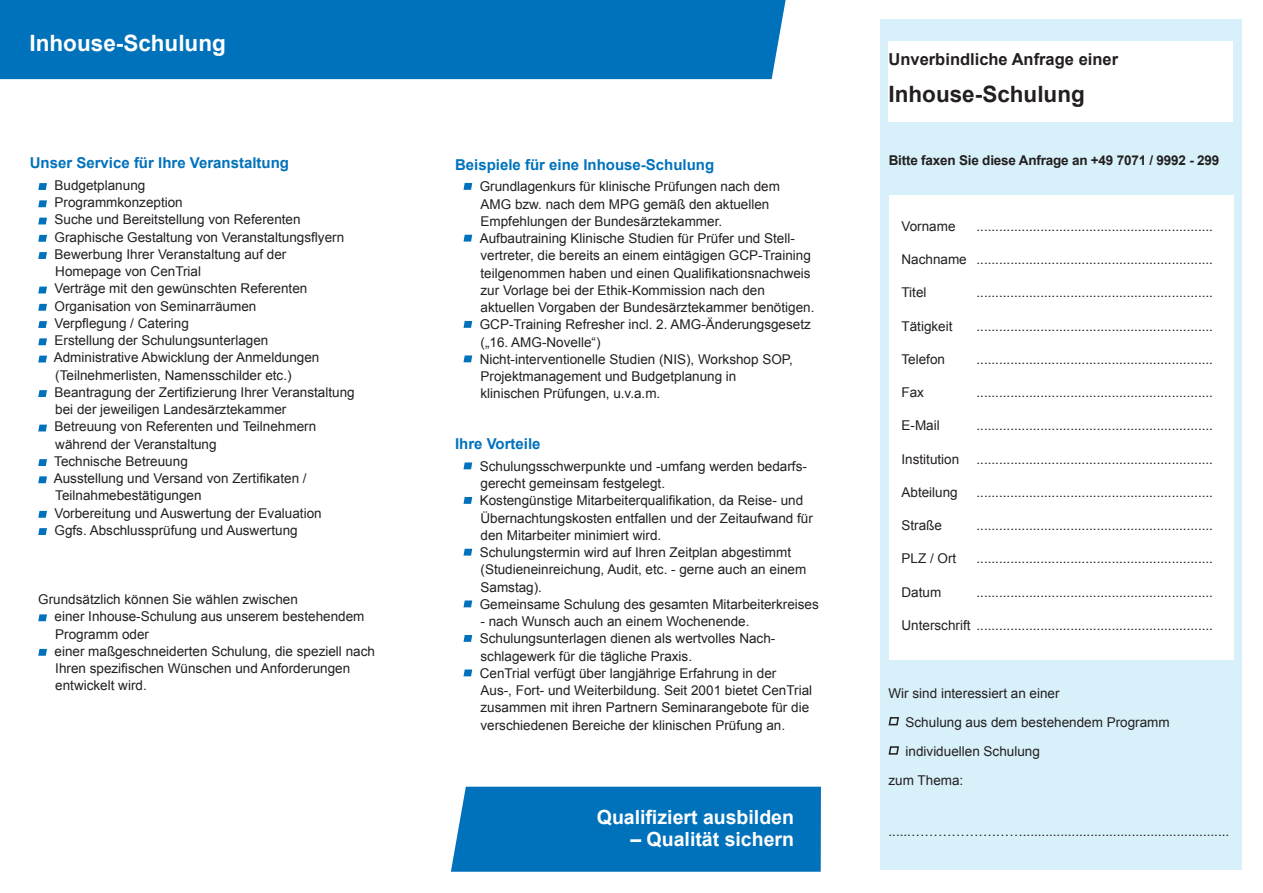
<style>
.page{position:relative;width:1263px;height:893px;background:#fff}
.page>*{position:absolute;margin:0;border:0;box-sizing:border-box;transform-origin:0 0}
.t1{font:700 22.5px "Arial";color:#fff}
.Anmeldeformular__tit{font:700 22.5px "Arial";color:#231f20}
.t2{font:700 19.5px "Arial";color:#fff}
.t3{font:700 18px "Arial";color:#fff}
.Überschrift_normal{font:700 16.5px "Arial";color:#231f20}
.Überschrift_normal-2{font:700 15px "Arial";color:#0072bc}
.Aufzählung{font:13.5px/17.2px "Arial";color:#231f20}
.Anmeldeformular__dat{font:13.5px "Arial";color:#231f20}
.Anmeldeformular__zus{font:13.5px "Arial";color:#231f20}
.Text_fett__schwarz{font:700 13.5px "Arial";letter-spacing:-.015em;color:#231f20}
.Text_normal__9pt{font:13.5px "Arial";color:#231f20}
</style>
<div class="page">
<div style="left:451px;top:787px;width:370px;height:85px;background:#0072bc"></div>
<svg style="left:38px;top:183px;width:9px;height:7px"></svg>
<svg style="left:38px;top:200px;width:9px;height:7px"></svg>
<svg style="left:38px;top:218px;width:9px;height:6px"></svg>
<svg style="left:38px;top:235px;width:9px;height:7px"></svg>
<svg style="left:38px;top:252px;width:9px;height:7px"></svg>
<svg style="left:38px;top:287px;width:9px;height:6px"></svg>
<svg style="left:38px;top:304px;width:9px;height:7px"></svg>
<svg style="left:38px;top:321px;width:9px;height:7px"></svg>
<svg style="left:38px;top:338px;width:9px;height:7px"></svg>
<svg style="left:38px;top:356px;width:9px;height:6px"></svg>
<svg style="left:38px;top:390px;width:9px;height:7px"></svg>
<svg style="left:38px;top:425px;width:9px;height:6px"></svg>
<svg style="left:38px;top:459px;width:9px;height:7px"></svg>
<svg style="left:38px;top:476px;width:9px;height:7px"></svg>
<svg style="left:38px;top:511px;width:9px;height:7px"></svg>
<svg style="left:38px;top:528px;width:9px;height:7px"></svg>
<svg style="left:38px;top:614px;width:9px;height:7px"></svg>
<svg style="left:38px;top:649px;width:9px;height:7px"></svg>
<svg style="left:463px;top:183px;width:9px;height:7px"></svg>
<svg style="left:463px;top:235px;width:9px;height:7px"></svg>
<svg style="left:463px;top:321px;width:9px;height:7px"></svg>
<svg style="left:463px;top:355px;width:9px;height:7px"></svg>
<svg style="left:463px;top:462px;width:9px;height:7px"></svg>
<svg style="left:463px;top:497px;width:9px;height:7px"></svg>
<svg style="left:463px;top:549px;width:9px;height:7px"></svg>
<svg style="left:463px;top:600px;width:9px;height:7px"></svg>
<svg style="left:463px;top:635px;width:9px;height:7px"></svg>
<svg style="left:463px;top:669px;width:9px;height:7px"></svg>
<div style="left:0;top:0;width:786px;height:79px;background:#0072bc"></div>
<div style="left:880px;top:20px;width:362px;height:850px;background:#d7f0f9"></div>
<svg style="left:888px;top:717px;width:11px;height:9px"></svg>
<svg style="left:888px;top:746px;width:11px;height:9px"></svg>
<div style="left:888px;top:41px;width:345px;height:81px;background:#fff"></div>
<div style="left:889px;top:196px;width:344px;height:464px;background:#fff"></div>
<p class="t1" style="left:30px;top:28px;width:198px">Inhouse-Schulung</p>
<p class="t3" style="left:30px;top:41px;width:291px">Durchführung Ihrer Veranstaltung</p>
<p class="Überschrift_normal-2" style="left:30px;top:153px;width:261px">Unser Service für Ihre Veranstaltung</p>
<p class="Aufzählung" style="left:55px;top:177px;width:92px">Budgetplanung</p>
<p class="Aufzählung" style="left:55px;top:194px;width:130px">Programmkonzeption</p>
<p class="Aufzählung" style="left:55px;top:211px;width:248px">Suche und Bereitstellung von Referenten</p>
<p class="Aufzählung" style="left:55px;top:228px;width:291px">Graphische Gestaltung von Veranstaltungsflyern</p>
<p class="Aufzählung" style="left:55px;top:246px;width:233px">Bewerbung Ihrer Veranstaltung auf der<br>Homepage von CenTrial</p>
<p class="Aufzählung" style="left:55px;top:280px;width:254px">Verträge mit den gewünschten Referenten</p>
<p class="Aufzählung" style="left:55px;top:297px;width:203px">Organisation von Seminarräumen</p>
<p class="Aufzählung" style="left:55px;top:315px;width:136px">Verpflegung / Catering</p>
<p class="Aufzählung" style="left:55px;top:332px;width:215px">Erstellung der Schulungsunterlagen</p>
<p class="Aufzählung" style="left:54px;top:349px;width:267px">Administrative Abwicklung der Anmeldungen (Teilnehmerlisten, Namensschilder etc.)</p>
<p class="Aufzählung" style="left:55px;top:384px;width:302px">Beantragung der Zertifizierung Ihrer Veranstaltung bei der jeweiligen Landesärztekammer</p>
<p class="Aufzählung" style="left:55px;top:418px;width:263px">Betreuung von Referenten und Teilnehmern während der Veranstaltung</p>
<p class="Aufzählung" style="left:54px;top:453px;width:135px">Technische Betreuung</p>
<p class="Aufzählung" style="left:54px;top:470px;width:254px">Ausstellung und Versand von Zertifikaten /<br>Teilnahmebestätigungen</p>
<p class="Aufzählung" style="left:55px;top:504px;width:269px">Vorbereitung und Auswertung der Evaluation</p>
<p class="Aufzählung" style="left:55px;top:522px;width:245px">Ggfs. Abschlussprüfung und Auswertung</p>
<p class="Aufzählung" style="left:38px;top:591px;width:261px">Grundsätzlich können Sie wählen zwischen</p>
<p class="Aufzählung" style="left:55px;top:608px;width:311px">einer Inhouse-Schulung aus unserem bestehendem<br>Programm oder</p>
<p class="Aufzählung" style="left:55px;top:642px;width:322px">einer maßgeschneiderten Schulung, die speziell nach<br>Ihren spezifischen Wünschen und Anforderungen entwickelt wird.</p>
<p class="Überschrift_normal-2" style="left:455px;top:155px;width:261px">Beispiele für eine Inhouse-Schulung</p>
<p class="Aufzählung" style="left:480px;top:178px;width:302px">Grundlagenkurs für klinische Prüfungen nach dem<br>AMG bzw. nach dem MPG gemäß den aktuellen<br>Empfehlungen der Bundesärztekammer.</p>
<p class="Aufzählung" style="left:480px;top:230px;width:336px">Aufbautraining Klinische Studien für Prüfer und Stell&shy;vertreter, die bereits an einem eintägigen GCP-Training teilgenommen haben und einen Qualifikationsnachweis zur Vorlage bei der Ethik-Kommission nach den aktuellen Vorgaben der Bundesärztekammer benötigen.</p>
<p class="Aufzählung" style="left:480px;top:316px;width:333px">GCP-Training Refresher incl. 2. AMG-Änderungsgesetz („16. AMG-Novelle“)</p>
<p class="Aufzählung" style="left:480px;top:351px;width:315px">Nicht-interventionelle Studien (NIS), Workshop SOP,<br>Projektmanagement und Budgetplanung in klinischen Prüfungen, u.v.a.m.</p>
<p class="Überschrift_normal-2" style="left:455px;top:434px;width:87px">Ihre Vorteile</p>
<p class="Aufzählung" style="left:480px;top:458px;width:329px">Schulungsschwerpunkte und -umfang werden bedarfs&shy;gerecht gemeinsam festgelegt.</p>
<p class="Aufzählung" style="left:480px;top:492px;width:335px">Kostengünstige Mitarbeiterqualifikation, da Reise- und<br>Übernachtungskosten entfallen und der Zeitaufwand für den Mitarbeiter minimiert wird.</p>
<p class="Aufzählung" style="left:480px;top:544px;width:328px">Schulungstermin wird auf Ihren Zeitplan abgestimmt (Studieneinreichung, Audit, etc. - gerne auch an einem<br>Samstag).</p>
<p class="Aufzählung" style="left:480px;top:596px;width:341px">Gemeinsame Schulung des gesamten Mitarbeiterkreises</p>
<p class="Aufzählung" style="left:480px;top:613px;width:270px">- nach Wunsch auch an einem Wochenende.</p>
<p class="Aufzählung" style="left:480px;top:630px;width:297px">Schulungsunterlagen dienen als wertvolles Nach&shy;schlagewerk für die tägliche Praxis.</p>
<p class="Aufzählung" style="left:480px;top:665px;width:334px">CenTrial verfügt über langjährige Erfahrung in der<br>Aus-, Fort- und Weiterbildung. Seit 2001 bietet CenTrial zusammen mit ihren Partnern Seminarangebote für die verschiedenen Bereiche der klinischen Prüfung an.</p>
<p class="t2" style="left:597px;top:804px;width:199px">Qualifiziert ausbilden</p>
<p class="t2" style="left:630px;top:826px;width:165px">– Qualität sichern</p>
<p class="Überschrift_normal" style="left:888px;top:48px;width:231px">Unverbindliche Anfrage einer</p>
<p class="Anmeldeformular__tit" style="left:888px;top:79px;width:198px">Inhouse-Schulung</p>
<p class="Text_fett__schwarz" style="left:889px;top:151px;width:332px">Bitte faxen Sie diese Anfrage an +49 7071 / 9992 - 299</p>
<p class="Anmeldeformular__dat" style="left:901px;top:217px;width:56px">Vorname</p>
<p class="Anmeldeformular__dat" style="left:976px;top:217px;width:238px">...............................................................</p>
<p class="Anmeldeformular__dat" style="left:901px;top:251px;width:313px">Nachname ...............................................................</p>
<p class="Anmeldeformular__dat" style="left:901px;top:284px;width:27px">Titel</p>
<p class="Anmeldeformular__dat" style="left:976px;top:284px;width:238px">...............................................................</p>
<p class="Anmeldeformular__dat" style="left:901px;top:317px;width:53px">Tätigkeit</p>
<p class="Anmeldeformular__dat" style="left:976px;top:317px;width:238px">...............................................................</p>
<p class="Anmeldeformular__dat" style="left:901px;top:350px;width:45px">Telefon</p>
<p class="Anmeldeformular__dat" style="left:976px;top:350px;width:238px">...............................................................</p>
<p class="Anmeldeformular__dat" style="left:901px;top:384px;width:24px">Fax</p>
<p class="Anmeldeformular__dat" style="left:976px;top:384px;width:238px">...............................................................</p>
<p class="Anmeldeformular__dat" style="left:901px;top:417px;width:40px">E-Mail</p>
<p class="Anmeldeformular__dat" style="left:976px;top:417px;width:238px">...............................................................</p>
<p class="Anmeldeformular__dat" style="left:901px;top:450px;width:59px">Institution</p>
<p class="Anmeldeformular__dat" style="left:976px;top:450px;width:238px">...............................................................</p>
<p class="Anmeldeformular__dat" style="left:901px;top:483px;width:58px">Abteilung</p>
<p class="Anmeldeformular__dat" style="left:976px;top:483px;width:238px">...............................................................</p>
<p class="Anmeldeformular__dat" style="left:901px;top:517px;width:42px">Straße</p>
<p class="Anmeldeformular__dat" style="left:976px;top:517px;width:238px">...............................................................</p>
<p class="Anmeldeformular__dat" style="left:901px;top:550px;width:56px">PLZ / Ort</p>
<p class="Anmeldeformular__dat" style="left:976px;top:550px;width:238px">...............................................................</p>
<p class="Anmeldeformular__dat" style="left:901px;top:583px;width:41px">Datum</p>
<p class="Anmeldeformular__dat" style="left:976px;top:583px;width:238px">...............................................................</p>
<p class="Anmeldeformular__dat" style="left:901px;top:616px;width:313px">Unterschrift ...............................................................</p>
<p class="Text_normal__9pt" style="left:888px;top:684px;width:173px">Wir sind interessiert an einer</p>
<p class="Anmeldeformular__zus" style="left:905px;top:713px;width:266px">Schulung aus dem bestehendem Programm</p>
<p class="Anmeldeformular__zus" style="left:905px;top:743px;width:136px">individuellen Schulung</p>
<p class="Anmeldeformular__zus" style="left:888px;top:772px;width:76px">zum Thema:</p>
<p class="Anmeldeformular__zus" style="left:888px;top:822px;width:342px">......……………….…….......................................................</p>
</div>
